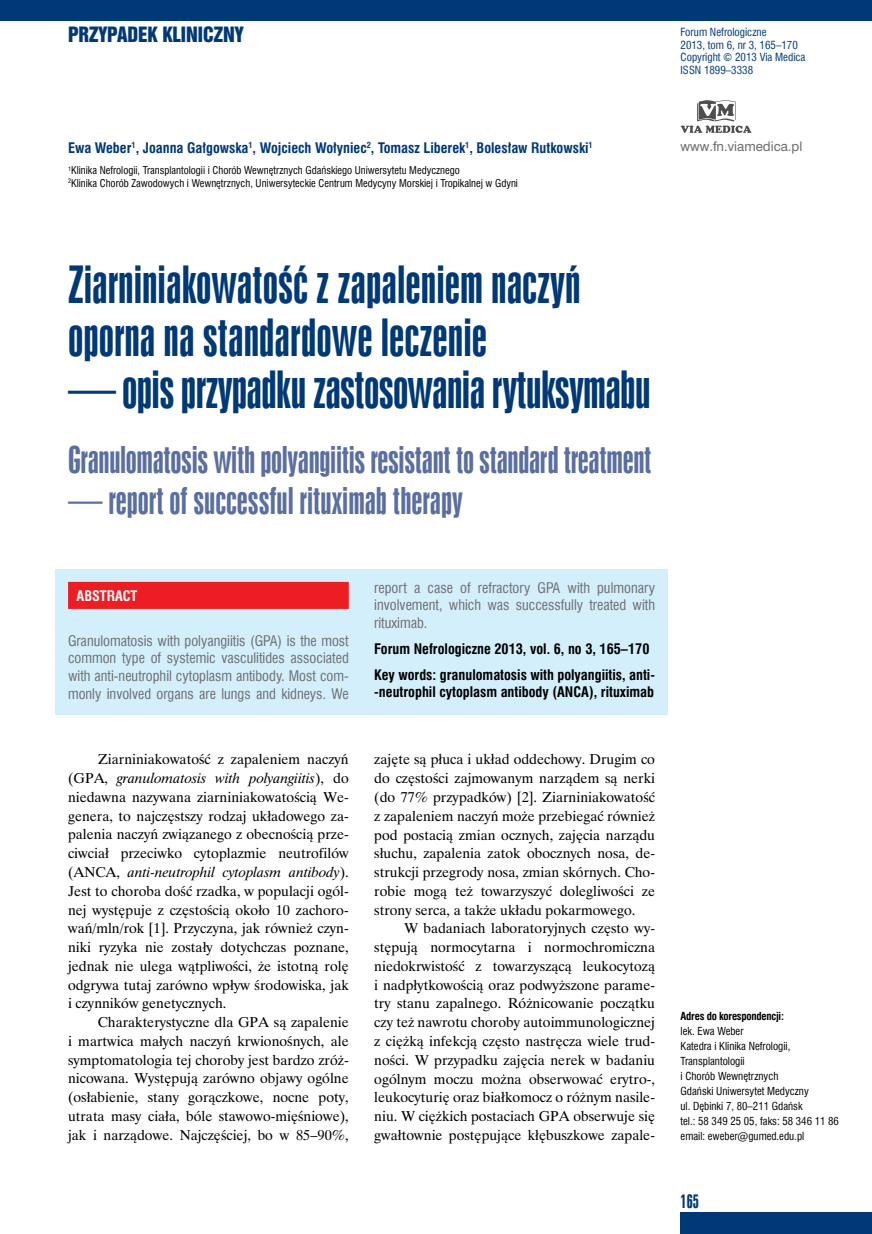
<style>
.page{position:relative;width:872px;height:1234px;background:#fff}
.page>*{position:absolute;margin:0;border:0;box-sizing:border-box;transform-origin:0 0}
.t1{font:48px/52.5px "Swis 924 EU";color:#003976}
.t2{font:34.5px "Swis 924 EU";letter-spacing:-.01em;color:#5a6ea0}
.t3{font:19.35px "Swis 921 EU";color:#003976}
.t4{font:18px "Swis 924 EU";color:#003976}
.t5{font:14.25px/18.8px "Time Ibis EE";color:#000;text-align:justify}
.t6{font:14.25px/17.5px "Swis 721 Cn EU";color:#6d6e71;text-align:justify}
.t7{font:700 14.25px/26.1px "Swis 721 Cn EU";color:#000}
.t8{font:700 14.25px "Swis 721 Cn EU";color:#003976}
.t9{font:700 14.25px "Swis 721 Cn EU";color:#fff}
.t10{font:12.3px "Swis 721 PL";color:#6d6e71}
.t11{font:10.95px/12.6px "Swis 721 Cn EU";color:#003976}
.t12{font:10.8px/15px "Swis 721 Cn EU";color:#000}
.t13{font:700 10.8px "Swis 721 Cn EU";letter-spacing:-.02em;color:#000}
.t14{font:10.5px/12.6px "Swis 721 Cn EU";color:#000}
.s1{font-style:italic}
</style>
<div class="page">
<div style="left:680px;top:1212px;width:192px;height:21px;background:#003976"></div>
<div style="left:0;top:0;width:872px;height:21px;background:#003976"></div>
<svg style="left:680px;top:100px;width:71px;height:33px"></svg>
<div style="left:55px;top:569px;width:613px;height:145px;background:#d4effc"></div>
<div style="left:68px;top:581px;width:281px;height:27px;background:#ed1d24"></div>
<h3 class="t3" style="left:68px;top:22px;width:177px">PRZYPADEK KLINICZNY</h3>
<p class="t8" style="left:68px;top:139px;width:526px">Ewa Weber<sup>1</sup>, Joanna Gałgowska<sup>1</sup>, Wojciech Wołyniec<sup>2</sup>, Tomasz Liberek<sup>1</sup>, Bolesław Rutkowski<sup>1</sup></p>
<p class="t14" style="left:68px;top:164px;width:451px"><sup>1</sup>Klinika Nefrologii, Transplantologii i Chorób Wewnętrznych Gdańskiego Uniwersytetu Medycznego<br><sup>2</sup>Klinika Chorób Zawodowych i Wewnętrznych, Uniwersyteckie Centrum Medycyny Morskiej i Tropikalnej w Gdyni</p>
<p class="t11" style="left:680px;top:26px;width:126px">Forum Nefrologiczne<br>2013, tom 6, nr 3, 165–170<br>Copyright © 2013 Via Medica<br>ISSN 1899–3338</p>
<p class="t10" style="left:680px;top:138px;width:123px">www.fn.viamedica.pl</p>
<h1 class="t1" style="left:68px;top:259px;width:514px">Ziarniniakowatość z zapaleniem naczyń oporna na standardowe leczenie</h1>
<h1 class="t1" style="left:68px;top:364px;width:584px">— opis przypadku zastosowania rytuksymabu</h1>
<h2 class="t2" style="left:68px;top:439px;width:585px">Granulomatosis with polyangiitis resistant to standard treatment</h2>
<h2 class="t2" style="left:68px;top:480px;width:396px">— report of successful rituximab therapy</h2>
<p class="t9" style="left:77px;top:587px;width:62px">ABSTRACT</p>
<p class="t6" style="left:68px;top:631px;width:282px">Granulomatosis with polyangiitis (GPA) is the most common type of systemic vasculitides associated with anti-neutrophil cytoplasm antibody. Most com&shy;monly involved organs are lungs and kidneys. We</p>
<p class="t5" style="left:68px;top:749px;width:282px;text-indent:30px">Ziarniniakowatość z zapaleniem naczyń (GPA, <span class="s1">granulomatosis with polyangiitis</span>), do niedawna nazywana ziarniniakowatością We&shy;genera, to najczęstszy rodzaj układowego za&shy;palenia naczyń związanego z obecnością prze&shy;ciwciał przeciwko cytoplazmie neutrofilów (ANCA, <span class="s1">anti-neutrophil cytoplasm antibody</span>).<br>Jest to choroba dość rzadka, w populacji ogól&shy;nej występuje z częstością około 10 zachoro&shy;wań/mln/rok [1]. Przyczyna, jak również czyn&shy;niki ryzyka nie zostały dotychczas poznane, jednak nie ulega wątpliwości, że istotną rolę odgrywa tutaj zarówno wpływ środowiska, jak i czynników genetycznych.</p>
<p class="t5" style="left:68px;top:1012px;width:282px;text-indent:30px">Charakterystyczne dla GPA są zapalenie i martwica małych naczyń krwionośnych, ale symptomatologia tej choroby jest bardzo zróż&shy;nicowana. Występują zarówno objawy ogólne (osłabienie, stany gorączkowe, nocne poty, utrata masy ciała, bóle stawowo-mięśniowe), jak i narządowe. Najczęściej, bo w 85–90%,</p>
<p class="t6" style="left:374px;top:578px;width:282px">report a case of refractory GPA with pulmonary involvement, which was successfully treated with rituximab.</p>
<p class="t7" style="left:374px;top:636px;width:282px">Forum Nefrologiczne 2013, vol. 6, no 3, 165–170<br>Key words: granulomatosis with polyangiitis, anti-</p>
<p class="t7" style="left:374px;top:679px;width:281px">-neutrophil cytoplasm antibody (ANCA), rituximab</p>
<p class="t5" style="left:374px;top:749px;width:282px">zajęte są płuca i układ oddechowy. Drugim co do częstości zajmowanym narządem są nerki (do 77% przypadków) [2]. Ziarniniakowatość z zapaleniem naczyń może przebiegać również pod postacią zmian ocznych, zajęcia narządu słuchu, zapalenia zatok obocznych nosa, de&shy;strukcji przegrody nosa, zmian skórnych. Cho&shy;robie mogą też towarzyszyć dolegliwości ze strony serca, a także układu pokarmowego.</p>
<p class="t5" style="left:374px;top:918px;width:282px;text-indent:30px">W badaniach laboratoryjnych często wy&shy;stępują normocytarna i normochromiczna niedokrwistość z towarzyszącą leukocytozą i nadpłytkowością oraz podwyższone parame&shy;try stanu zapalnego. Różnicowanie początku czy też nawrotu choroby autoimmunologicznej z ciężką infekcją często nastręcza wiele trud&shy;ności. W przypadku zajęcia nerek w badaniu ogólnym moczu można obserwować erytro-, leukocyturię oraz białkomocz o różnym nasile&shy;niu. W ciężkich postaciach GPA obserwuje się gwałtownie postępujące kłębuszkowe zapale-</p>
<p class="t13" style="left:680px;top:1009px;width:105px">Adres do korespondencji:</p>
<p class="t12" style="left:680px;top:1023px;width:160px">lek. Ewa Weber<br>Katedra i Klinika Nefrologii,<br>Transplantologii<br>i Chorób Wewnętrznych<br>Gdański Uniwersytet Medyczny<br>ul. Dębinki 7, 80–211 Gdańsk<br>tel.: 58 349 25 05, faks: 58 346 11 86 email: eweber@gumed.edu.pl</p>
<p class="t4" style="left:680px;top:1190px;width:20px">165</p>
</div>
